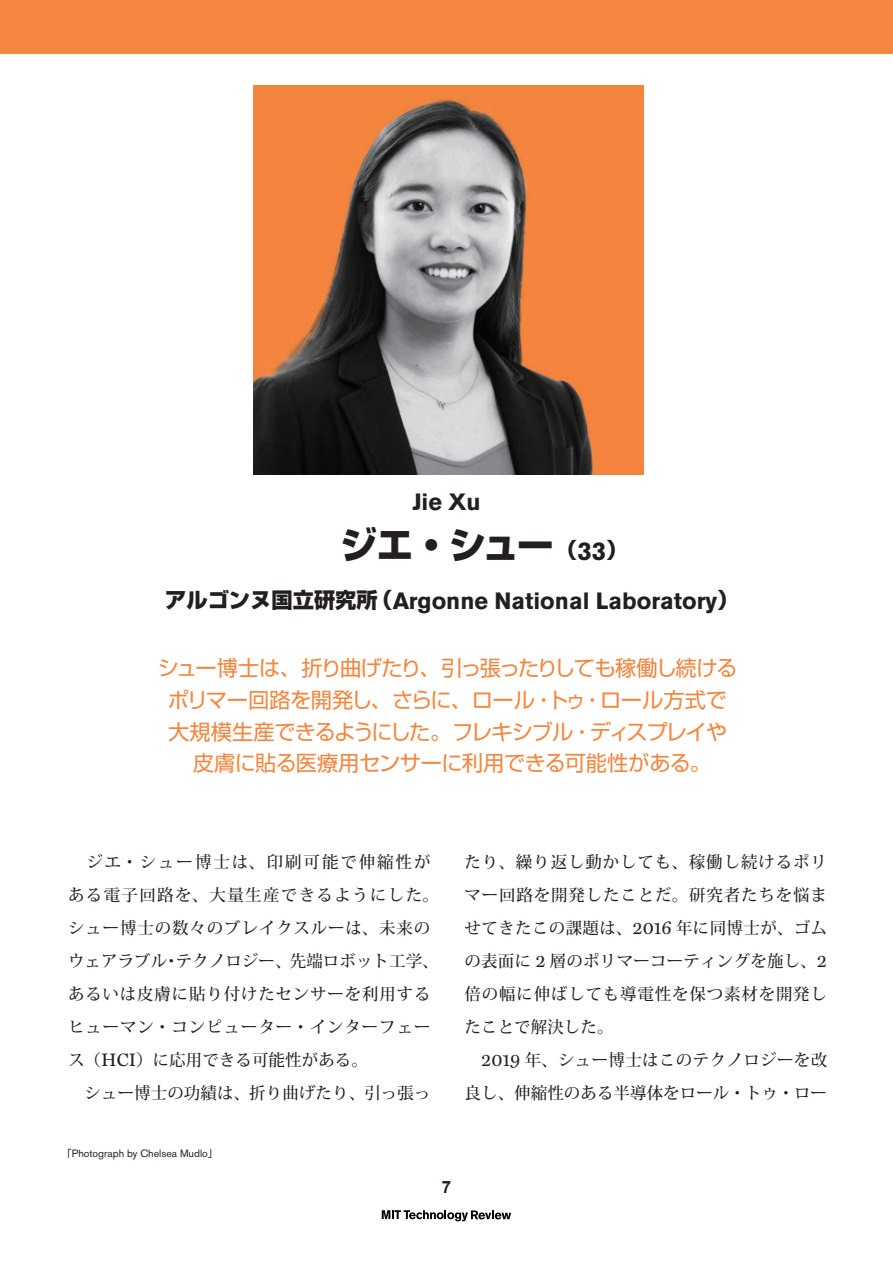
<style>
.page{position:relative;width:893px;height:1263px;background:#fff}
.page>*{position:absolute;margin:0;border:0;box-sizing:border-box;transform-origin:0 0}
.t1{font:800 37.2px "Shin Go Pr 6 N";color:#231f20}
.t2{font:700 23.4px "Akzidenz Grotesk BE";color:#231f20}
.t3{font:21.3px/32px "Shin Go Pr 6 N";letter-spacing:-.04em;color:#f5863f;text-align:center}
.t4{font:700 16.95px "Arial";color:#231f20}
.t5{font:500 16.5px/33px "Koz Min Pr 6 N";letter-spacing:.05em;color:#231f20}
.t6{font:500 16.5px/33px "Koz Min Pr 6 N";letter-spacing:.015em;color:#231f20;text-align:right}
.t7{font:10.5px "Akzidenz Grotesk BE";color:#231f20}
.s1{font-size:21.3px}
.s2{font-family:"Akzidenz Grotesk BE";font-weight:700;font-size:25.5px}
.s3{font-family:"Shin Go Pr 6 N";font-weight:800;font-size:21.3px}
.s4{font-family:"Miller Text Roman";font-weight:400;font-size:18.15px}
.s5{font-family:"Shin Go Pr 6 N";font-size:9.6px}
</style>
<div class="page">
<svg style="left:382px;top:1210px;width:129px;height:11px"></svg>
<div style="left:0;top:0;width:893px;height:53px;background:#f5863f"></div>
<img style="left:254px;top:85px;width:389px;height:389px">
<h2 class="t2" style="left:412px;top:488px;width:70px">Jie Xu</h2>
<h1 class="t1" style="left:340px;top:515px;width:289px">ジエ・シュー<span class="s1">（</span><span class="s2">33</span><span class="s1">）</span></h1>
<h2 class="t2" style="left:165px;top:587px;width:575px"><span class="s3">アルゴンヌ国立研究所（</span>Argonne National Laboratory<span class="s3">）</span></h2>
<p class="t3" style="left:158px;top:650px;width:581px">シュー博士は、折り曲げたり、引っ張ったりしても稼働し続けるポリマー回路を開発し、さらに、ロール・トゥ・ロール方式で大規模生産できるようにした。フレキシブル・ディスプレイや皮膚に貼る医療用センサーに利用できる可能性がある。</p>
<p class="t5" style="left:68px;top:846px;width:372px">　ジエ・シュー博士は、印刷可能で伸縮性がある電子回路を、大量生産できるようにした。シュー博士の数々のブレイクスルーは、未来のウェアラブル・テクノロジー、先端ロボット工学、あるいは皮膚に貼り付けたセンサーを利用するヒューマン・コンピューター・インターフェース（<span class="s4">HCI</span>）に応用できる可能性がある。<br>　シュー博士の功績は、折り曲げたり、引っ張っ</p>
<p class="t5" style="left:465px;top:846px;width:364px;text-align:justify">たり、繰り返し動かしても、稼働し続けるポリマー回路を開発したことだ。研究者たちを悩ませてきたこの課題は、<span class="s4">2016</span> 年に同博士が、ゴムの表面に <span class="s4">2</span> 層のポリマーコーティングを施し、<span class="s4">2</span>倍の幅に伸ばしても導電性を保つ素材を開発したことで解決した。</p>
<p class="t6" style="left:465px;top:1044px;width:364px"><span class="s4">2019</span> 年、シュー博士はこのテクノロジーを改良し、伸縮性のある半導体をロール・トゥ・ロー</p>
<p class="t7" style="left:62px;top:1147px;width:157px"><span class="s5">「</span>Photograph by Chelsea Mudlo<span class="s5">」</span></p>
<p class="t4" style="left:442px;top:1175px;width:11px">7</p>
</div>
